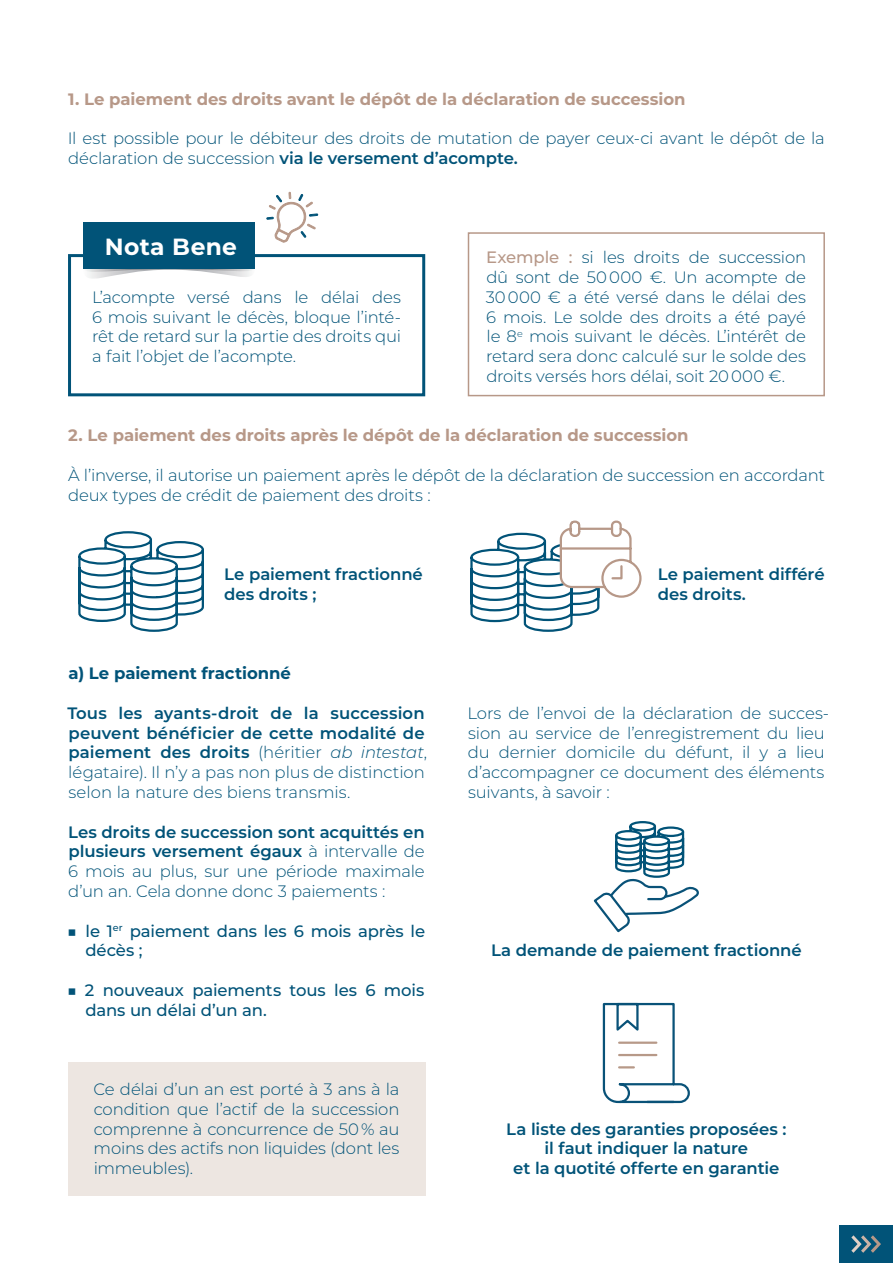
<style>
.page{position:relative;width:893px;height:1263px;background:#fff}
.page>*{position:absolute;margin:0;border:0;box-sizing:border-box;transform-origin:0 0}
.t1{font:700 23.4px "Montserrat";letter-spacing:.015em;color:#fff}
.t2{font:300 16.5px/19.8px "Montserrat";letter-spacing:-.01em;color:#015378;text-align:justify}
.t3{font:600 16.5px/19.8px "Montserrat";letter-spacing:-.005em;color:#015378}
.t4{font:700 16.5px "Montserrat";color:#b79888}
.t5{font:500 16.5px/19.8px "Montserrat";letter-spacing:-.005em;color:#015378}
.t6{font:700 16.5px "Montserrat";letter-spacing:-.005em;color:#015378}
.s1{font-weight:600}
.s2{font-weight:500;color:#b79888}
.s3{font-weight:300}
.s4{font-weight:300;font-style:italic}
.s5{font-weight:400}
</style>
<div class="page">
<div style="left:839px;top:1225px;width:54px;height:38px;background:#015378"></div>
<svg style="left:851px;top:1235px;width:30px;height:18px"></svg>
<div style="left:68px;top:1062px;width:357px;height:133px;background:#ede6e1"></div>
<div style="left:468px;top:232px;width:357px;height:164px;border:2px solid #b79888"></div>
<div style="left:68px;top:254px;width:357px;height:142px;border:3px solid #015378"></div>
<svg style="left:86px;top:269px;width:167px;height:10px"></svg>
<div style="left:83px;top:222px;width:172px;height:47px;background:#015378"></div>
<svg style="left:266px;top:191px;width:52px;height:52px"></svg>
<svg style="left:470px;top:520px;width:172px;height:112px"></svg>
<svg style="left:78px;top:531px;width:126px;height:101px"></svg>
<svg style="left:593px;top:821px;width:106px;height:112px"></svg>
<svg style="left:602px;top:1002px;width:88px;height:102px"></svg>
<p class="t4" style="left:68px;top:87px;width:619px">1. Le paiement des droits avant le dépôt de la déclaration de succession</p>
<p class="t2" style="left:68px;top:128px;width:759px">Il est possible pour le débiteur des droits de mutation de payer ceux-ci avant le dépôt de la déclaration de succession <span class="s1">via le versement d’acompte.</span></p>
<h1 class="t1" style="left:105px;top:230px;width:134px">Nota Bene</h1>
<p class="t2" style="left:92px;top:287px;width:310px">L’acompte versé dans le délai des 6 mois suivant le décès, bloque l’inté&shy;rêt de retard sur la partie des droits qui a fait l’objet de l’acompte.</p>
<p class="t2" style="left:486px;top:247px;width:322px"><span class="s2">Exemple :</span> si les droits de succession dû sont de 50 000 €. Un acompte de 30 000 € a été versé dans le délai des 6 mois. Le solde des droits a été payé le 8<sup>e</sup> mois suivant le décès. L’intérêt de retard sera donc calculé sur le solde des droits versés hors délai, soit 20 000 €.</p>
<p class="t4" style="left:68px;top:424px;width:622px">2. Le paiement des droits après le dépôt de la déclaration de succession</p>
<p class="t2" style="left:68px;top:465px;width:759px">À l’inverse, il autorise un paiement après le dépôt de la déclaration de succession en accordant deux types de crédit de paiement des droits :</p>
<p class="t3" style="left:224px;top:564px;width:200px">Le paiement fractionné des droits ;</p>
<p class="t3" style="left:658px;top:564px;width:168px">Le paiement différé des droits.</p>
<p class="t6" style="left:69px;top:661px;width:224px">a) Le paiement fractionné</p>
<p class="t3" style="left:67px;top:702px;width:361px">Tous les ayants-droit de la succession peuvent bénéficier de cette modalité de paiement des droits <span class="s3">(héritier</span> <span class="s4">ab intestat</span><span class="s3">, légataire). Il n’y a pas non plus de distinction selon la nature des biens transmis.</span></p>
<p class="t2" style="left:68px;top:821px;width:358px"><span class="s1">Les droits de succession sont acquittés en plusieurs versement égaux</span> à intervalle de 6 mois au plus, sur une période maximale d’un an. Cela donne donc 3 paiements :</p>
<p class="t5" style="left:85px;top:920px;width:341px;text-indent:-18px"><span class="s5">■</span> le 1<sup>er</sup> paiement dans les 6 mois après le décès ;</p>
<p class="t5" style="left:85px;top:979px;width:341px;text-indent:-18px"><span class="s5">■</span> 2 nouveaux paiements tous les 6 mois dans un délai d’un an.</p>
<p class="t2" style="left:93px;top:1079px;width:308px">Ce délai d’un an est porté à 3 ans à la condition que l’actif de la succession comprenne à concurrence de 50 % au moins des actifs non liquides (dont les immeubles).</p>
<p class="t2" style="left:468px;top:702px;width:363px;text-align:left">Lors de l’envoi de la déclaration de succes&shy;sion au service de l’enregistrement du lieu du dernier domicile du défunt, il y a lieu d’accompagner ce document des éléments suivants, à savoir :</p>
<p class="t3" style="left:491px;top:940px;width:312px">La demande de paiement fractionné</p>
<p class="t3" style="left:506px;top:1118px;width:282px;text-align:center">La liste des garanties proposées : il faut indiquer la nature<br>et la quotité offerte en garantie</p>
</div>
